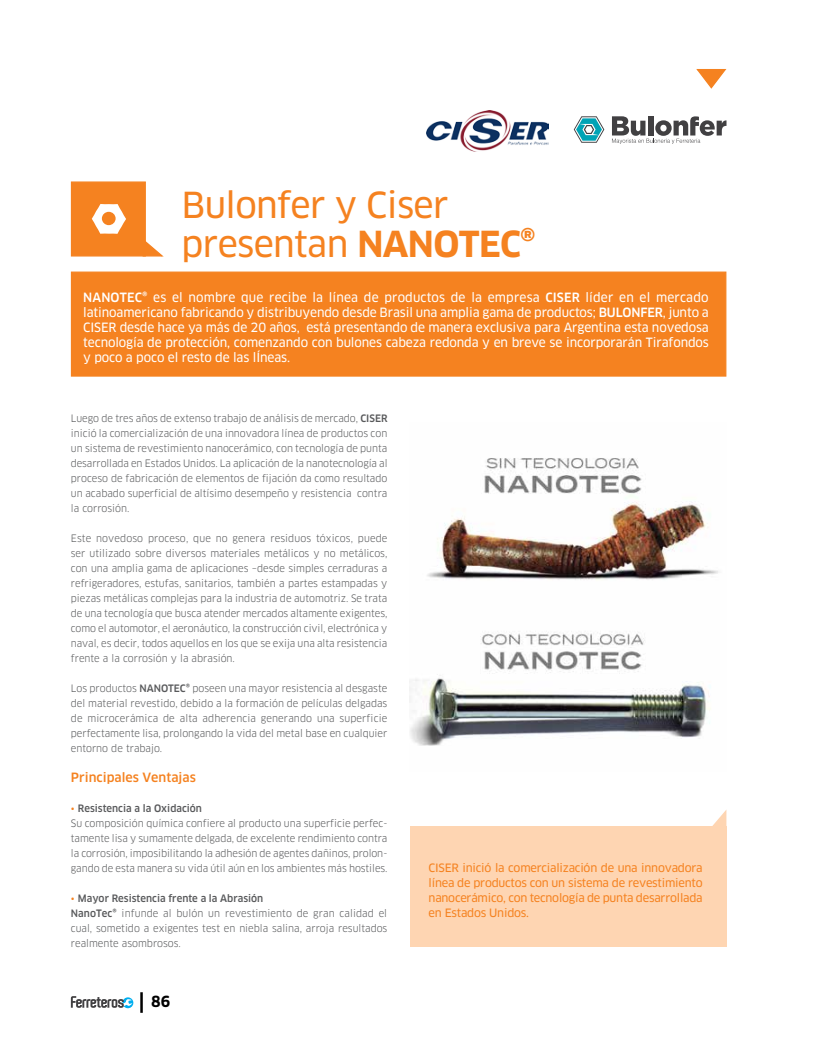
<style>
.page{position:relative;width:815px;height:1064px;background:#fff}
.page>*{position:absolute;margin:0;border:0;box-sizing:border-box;transform-origin:0 0}
.t1{font:35px/38.8px "Clan News";letter-spacing:-.02em;color:#f58220}
.t2{font:15px "Clan Bold SC";color:#000}
.t3{font:12.5px/15px "Clan News";letter-spacing:-.01em;color:#fff;text-align:justify}
.t4{font:500 12.5px "Clan";color:#f58220}
.t5{font:11.25px/15px "Clan News";letter-spacing:-.02em;color:#f58220;text-align:justify}
.t6{font:10px/15px "Clan";color:#58595b;text-align:justify}
.t7{font:500 10px "Clan LF";color:#58595b}
.s1{font-family:"Clan";font-weight:700}
.s2{font-family:"Clan";font-weight:500}
.s3{font-family:"Clan LF";font-weight:500}
.s4{font-family:"Clan";font-weight:400;color:#f58220}
</style>
<div class="page">
<svg style="left:696px;top:69px;width:31px;height:20px"></svg>
<hr style="left:140px;top:991px;width:3px;height:21px;background:#000">
<svg style="left:71px;top:996px;width:62px;height:12px"></svg>
<div style="left:71px;top:181px;width:75px;height:75px;background:#f58220;border:1px solid #f58220"></div>
<svg style="left:142px;top:237px;width:22px;height:20px"></svg>
<div style="left:71px;top:271px;width:655px;height:105px;background:#f58220;border:1px solid #f58220"></div>
<svg style="left:574px;top:116px;width:30px;height:27px"></svg>
<svg style="left:612px;top:116px;width:114px;height:28px"></svg>
<svg style="left:92px;top:204px;width:34px;height:30px"></svg>
<svg style="left:712px;top:810px;width:14px;height:16px"></svg>
<div style="left:410px;top:826px;width:316px;height:120px;background:#fed5b2"></div>
<img style="left:427px;top:110px;width:122px;height:41px">
<img style="left:410px;top:458px;width:308px;height:288px">
<h1 class="t1" style="left:182px;top:186px;width:355px">Bulonfer y Ciser presentan <span class="s1">NANOTEC®</span></h1>
<p class="t3" style="left:83px;top:289px;width:627px"><span class="s2">NANOTEC®</span> es el nombre que recibe la línea de productos de la empresa <span class="s2">CISER</span> líder en el mercado latinoamericano fabricando y distribuyendo desde Brasil una amplia gama de productos; <span class="s2">BULONFER</span>, junto a CISER desde hace ya más de 20 años, está presentando de manera exclusiva para Argentina esta novedosa tecnología de protección, comenzando con bulones cabeza redonda y en breve se incorporarán Tirafondos y poco a poco el resto de las lÍneas.</p>
<p class="t6" style="left:71px;top:410px;width:318px">Luego de tres años de extenso trabajo de análisis de mercado, <span class="s3">CISER </span>inició la comercialización de una innovadora línea de productos con un sistema de revestimiento nanocerámico, con tecnología de punta desarrollada en Estados Unidos. La aplicación de la nanotecnología al proceso de fabricación de elementos de fijación da como resultado un acabado superficial de altísimo desempeño y resistencia contra la corrosión.</p>
<p class="t6" style="left:71px;top:530px;width:318px">Este novedoso proceso, que no genera residuos tóxicos, puede ser utilizado sobre diversos materiales metálicos y no metálicos, con una amplia gama de aplicaciones –desde simples cerraduras a refrigeradores, estufas, sanitarios, también a partes estampadas y piezas metálicas complejas para la industria de automotriz. Se trata de una tecnología que busca atender mercados altamente exigentes, como el automotor, el aeronáutico, la construcción civil, electrónica y naval, es decir, todos aquellos en los que se exija una alta resistencia frente a la corrosión y la abrasión.</p>
<p class="t6" style="left:71px;top:680px;width:318px">Los productos <span class="s3">NANOTEC®</span> poseen una mayor resistencia al desgaste del material revestido, debido a la formación de películas delgadas de microcerámica de alta adherencia generando una superficie perfectamente lisa, prolongando la vida del metal base en cualquier entorno de trabajo.</p>
<p class="t4" style="left:71px;top:770px;width:127px">Principales Ventajas</p>
<p class="t7" style="left:71px;top:802px;width:133px"><span class="s4">•</span> Resistencia a la Oxidación</p>
<p class="t6" style="left:71px;top:815px;width:318px">Su composición química confiere al producto una superficie perfec&shy;tamente lisa y sumamente delgada, de excelente rendimiento contra la corrosión, imposibilitando la adhesión de agentes dañinos, prolon&shy;gando de esta manera su vida útil aún en los ambientes más hostiles.</p>
<p class="t7" style="left:71px;top:892px;width:194px"><span class="s4">•</span> Mayor Resistencia frente a la Abrasión</p>
<p class="t6" style="left:71px;top:905px;width:318px"><span class="s3">NanoTec®</span> infunde al bulón un revestimiento de gran calidad el cual, sometido a exigentes test en niebla salina, arroja resultados realmente asombrosos.</p>
<h2 class="t2" style="left:151px;top:993px;width:21px">86</h2>
<p class="t5" style="left:429px;top:860px;width:276px">CISER inició la comercialización de una innovadora línea de productos con un sistema de revestimiento nanocerámico, con tecnología de punta desarrollada en Estados Unidos.</p>
</div>
